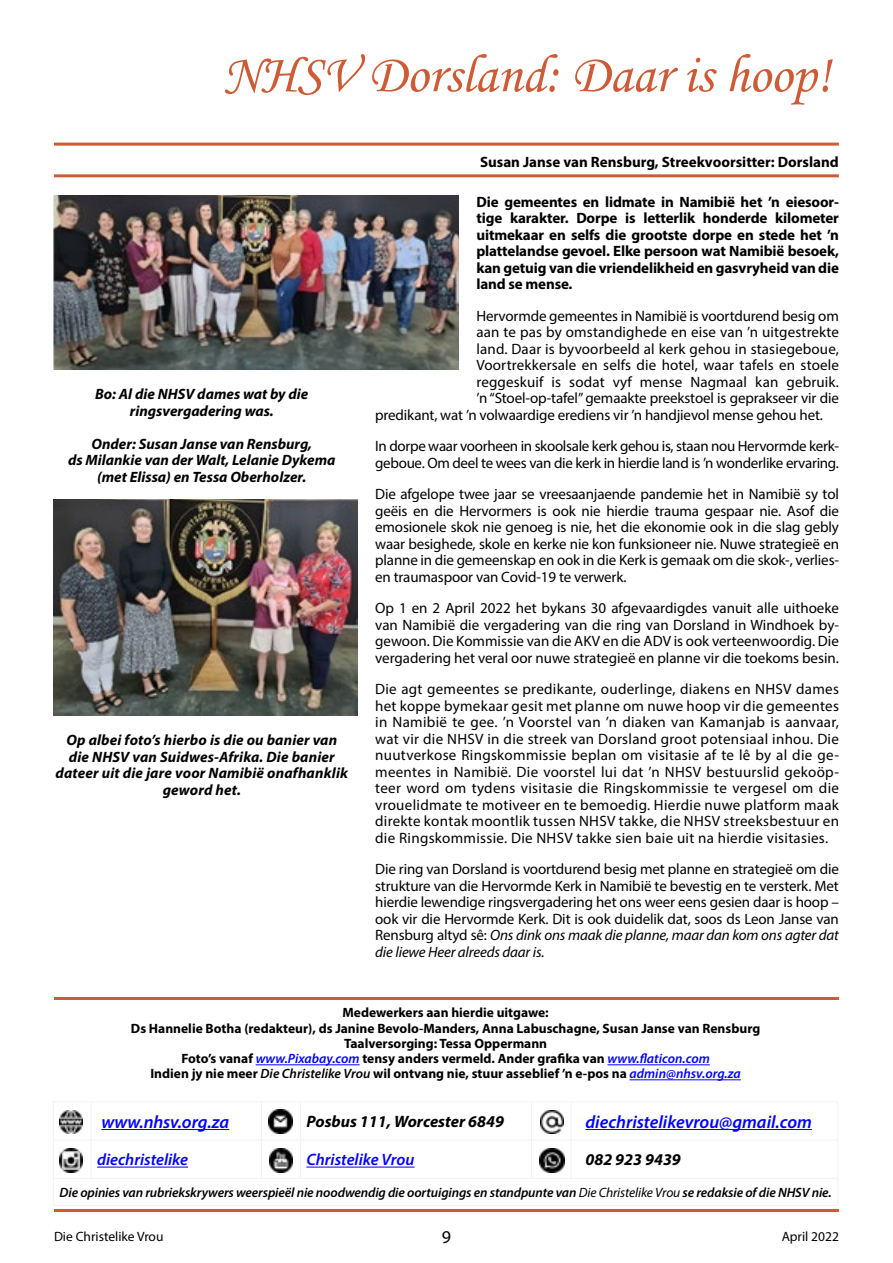
<style>
.page{position:relative;width:893px;height:1263px;background:#fff}
.page>*{position:absolute;margin:0;border:0;box-sizing:border-box;transform-origin:0 0}
.t1{font:54px "Monotype Corsiva";color:#cd5b36}
.t2{font:italic 600 18px "Myriad Pro";color:#00f}
.t3{font:18px "Myriad Pro";color:#000}
.t4{font:italic 700 16.5px "Myriad Pro";color:#000}
.t5{font:italic 600 16.5px "Myriad Pro";color:#00f}
.t6{font:15px/16.5px "Myriad Pro";letter-spacing:-.01em;color:#000;text-align:justify}
.t7{font:700 15px/16.5px "Myriad Pro";letter-spacing:-.01em;color:#000;text-align:justify}
.t8{font:italic 700 15px/16.5px "Myriad Pro";letter-spacing:.005em;color:#000;text-align:center}
.t9{font:15px "Myriad Pro";letter-spacing:.01em;color:#000}
.t10{font:700 13.5px/15px "Myriad Pro";color:#000;text-align:center}
.t11{font:italic 600 13.5px "Myriad Pro";letter-spacing:-.01em;color:#000}
.t12{font:13.5px "Myriad Pro";color:#000}
.s1{font-style:italic}
.s2{font-weight:600;font-style:italic;color:#00f}
.s3{font-weight:600;font-style:italic}
.s4{font-weight:400}
</style>
<div class="page">
<hr style="left:54px;top:143px;width:785px;height:3px;background:#cd5b36">
<hr style="left:54px;top:174px;width:785px;height:3px;background:#cd5b36">
<hr style="left:54px;top:1209px;width:785px;height:3px;background:#cd5b36">
<hr style="left:54px;top:997px;width:785px;height:3px;background:#cd5b36">
<hr style="left:53px;top:1101px;width:38px;height:1px;background:#f2f2f2">
<hr style="left:53px;top:1102px;width:1px;height:38px;background:#f2f2f2">
<hr style="left:91px;top:1101px;width:170px;height:1px;background:#f2f2f2">
<hr style="left:91px;top:1102px;width:1px;height:38px;background:#f2f2f2">
<hr style="left:261px;top:1101px;width:39px;height:1px;background:#f2f2f2">
<hr style="left:261px;top:1102px;width:1px;height:38px;background:#f2f2f2">
<hr style="left:300px;top:1101px;width:231px;height:1px;background:#f2f2f2">
<hr style="left:300px;top:1102px;width:1px;height:38px;background:#f2f2f2">
<hr style="left:531px;top:1101px;width:40px;height:1px;background:#f2f2f2">
<hr style="left:531px;top:1102px;width:1px;height:38px;background:#f2f2f2">
<hr style="left:571px;top:1101px;width:267px;height:1px;background:#f2f2f2">
<hr style="left:571px;top:1102px;width:1px;height:38px;background:#f2f2f2">
<hr style="left:838px;top:1102px;width:1px;height:38px;background:#f2f2f2">
<hr style="left:53px;top:1140px;width:38px;height:1px;background:#f2f2f2">
<hr style="left:53px;top:1140px;width:1px;height:38px;background:#f2f2f2">
<hr style="left:91px;top:1140px;width:170px;height:1px;background:#f2f2f2">
<hr style="left:91px;top:1140px;width:1px;height:38px;background:#f2f2f2">
<hr style="left:261px;top:1140px;width:39px;height:1px;background:#f2f2f2">
<hr style="left:261px;top:1140px;width:1px;height:38px;background:#f2f2f2">
<hr style="left:300px;top:1140px;width:231px;height:1px;background:#f2f2f2">
<hr style="left:300px;top:1140px;width:1px;height:38px;background:#f2f2f2">
<hr style="left:531px;top:1140px;width:40px;height:1px;background:#f2f2f2">
<hr style="left:531px;top:1140px;width:1px;height:38px;background:#f2f2f2">
<hr style="left:571px;top:1140px;width:267px;height:1px;background:#f2f2f2">
<hr style="left:571px;top:1140px;width:1px;height:38px;background:#f2f2f2">
<hr style="left:838px;top:1140px;width:1px;height:38px;background:#f2f2f2">
<hr style="left:53px;top:1178px;width:38px;height:1px;background:#f2f2f2">
<svg style="left:53px;top:1179px;width:1px;height:26px"></svg>
<hr style="left:91px;top:1178px;width:170px;height:1px;background:#f2f2f2">
<hr style="left:261px;top:1178px;width:39px;height:1px;background:#f2f2f2">
<hr style="left:300px;top:1178px;width:231px;height:1px;background:#f2f2f2">
<hr style="left:531px;top:1178px;width:40px;height:1px;background:#f2f2f2">
<hr style="left:571px;top:1178px;width:267px;height:1px;background:#f2f2f2">
<hr style="left:53px;top:1205px;width:38px;height:1px;background:#f2f2f2">
<hr style="left:91px;top:1205px;width:170px;height:1px;background:#f2f2f2">
<hr style="left:261px;top:1205px;width:39px;height:1px;background:#f2f2f2">
<hr style="left:300px;top:1205px;width:231px;height:1px;background:#f2f2f2">
<hr style="left:531px;top:1205px;width:40px;height:1px;background:#f2f2f2">
<hr style="left:571px;top:1205px;width:267px;height:1px;background:#f2f2f2">
<hr style="left:256px;top:1064px;width:104px;height:1px;background:#00f">
<hr style="left:607px;top:1064px;width:103px;height:1px;background:#00f">
<hr style="left:630px;top:1079px;width:111px;height:1px;background:#00f">
<hr style="left:101px;top:1129px;width:128px;height:1px;background:#00f">
<hr style="left:585px;top:1129px;width:227px;height:1px;background:#00f">
<hr style="left:97px;top:1167px;width:91px;height:1px;background:#00f">
<hr style="left:306px;top:1167px;width:109px;height:1px;background:#00f">
<img style="left:59px;top:1111px;width:23px;height:23px">
<img style="left:59px;top:1149px;width:23px;height:23px">
<img style="left:269px;top:1149px;width:23px;height:23px">
<img style="left:540px;top:1148px;width:24px;height:25px">
<img style="left:540px;top:1110px;width:23px;height:23px">
<img style="left:268px;top:1109px;width:25px;height:25px">
<img style="left:53px;top:500px;width:304px;height:216px">
<img style="left:54px;top:195px;width:404px;height:175px">
<h1 class="t1" style="left:223px;top:42px;width:610px">NHSV Dorsland: Daar is hoop!</h1>
<p class="t8" style="left:95px;top:385px;width:215px">Bo: Al die NHSV dames wat by die ringsvergadering was.</p>
<p class="t8" style="left:68px;top:435px;width:269px">Onder: Susan Janse van Rensburg,<br>ds Milankie van der Walt, Lelanie Dykema (met Elissa) en Tessa Oberholzer.</p>
<p class="t8" style="left:56px;top:731px;width:294px">Op albei foto’s hierbo is die ou banier van die NHSV van Suidwes-Afrika. Die banier dateer uit die jare voor Namibië onafhanklik geword het.</p>
<p class="t7" style="left:480px;top:153px;width:360px">Susan Janse van Rensburg, Streekvoorsitter: Dorsland</p>
<p class="t7" style="left:476px;top:193px;width:364px">Die gemeentes en lidmate in Namibië het ’n eiesoor&shy;tige karakter. Dorpe is letterlik honderde kilometer uitmekaar en selfs die grootste dorpe en stede het ’n plattelandse gevoel. Elke persoon wat Namibië besoek, kan getuig van die vriendelikheid en gasvryheid van die land se mense.</p>
<p class="t6" style="left:476px;top:307px;width:364px">Hervormde gemeentes in Namibië is voortdurend besig om</p>
<p class="t9" style="left:476px;top:323px;width:364px">aan te pas by omstandighede en eise van ’n uitgestrekte</p>
<p class="t9" style="left:476px;top:339px;width:364px">land. Daar is byvoorbeeld al kerk gehou in stasiegeboue,</p>
<p class="t9" style="left:476px;top:356px;width:364px">Voortrekkersale en selfs die hotel, waar tafels en stoele</p>
<p class="t9" style="left:476px;top:372px;width:364px">reggeskuif is sodat vyf mense Nagmaal kan gebruik.</p>
<p class="t6" style="left:476px;top:390px;width:364px">’n “Stoel-op-tafel” gemaakte preekstoel is geprakseer vir die</p>
<p class="t6" style="left:375px;top:406px;width:449px">predikant, wat ’n volwaardige erediens vir ’n handjievol mense gehou het.</p>
<p class="t6" style="left:375px;top:438px;width:465px">In dorpe waar voorheen in skoolsale kerk gehou is, staan nou Hervormde kerk&shy;geboue. Om deel te wees van die kerk in hierdie land is ’n wonderlike ervaring.</p>
<p class="t6" style="left:375px;top:486px;width:465px">Die afgelope twee jaar se vreesaanjaende pandemie het in Namibië sy tol geëis en die Hervormers is ook nie hierdie trauma gespaar nie. Asof die emosionele skok nie genoeg is nie, het die ekonomie ook in die slag gebly waar besighede, skole en kerke nie kon funksioneer nie. Nuwe strategieë en planne in die gemeenskap en ook in die Kerk is gemaak om die skok-, verlies&shy;en traumaspoor van Covid-19 te verwerk.</p>
<p class="t6" style="left:375px;top:600px;width:465px">Op 1 en 2 April 2022 het bykans 30 afgevaardigdes vanuit alle uithoeke van Namibië die vergadering van die ring van Dorsland in Windhoek by&shy;gewoon. Die Kommissie van die AKV en die ADV is ook verteenwoordig. Die vergadering het veral oor nuwe strategieë en planne vir die toekoms besin.</p>
<p class="t6" style="left:375px;top:681px;width:465px">Die agt gemeentes se predikante, ouderlinge, diakens en NHSV dames het koppe bymekaar gesit met planne om nuwe hoop vir die gemeentes in Namibië te gee. ’n Voorstel van ’n diaken van Kamanjab is aanvaar, wat vir die NHSV in die streek van Dorsland groot potensiaal inhou. Die nuutverkose Ringskommissie beplan om visitasie af te lê by al die ge&shy;meentes in Namibië. Die voorstel lui dat ’n NHSV bestuurslid gekoöp&shy;teer word om tydens visitasie die Ringskommissie te vergesel om die vrouelidmate te motiveer en te bemoedig. Hierdie nuwe platform maak direkte kontak moontlik tussen NHSV takke, die NHSV streeksbestuur en die Ringskommissie. Die NHSV takke sien baie uit na hierdie visitasies.</p>
<p class="t6" style="left:375px;top:861px;width:465px">Die ring van Dorsland is voortdurend besig met planne en strategieë om die strukture van die Hervormde Kerk in Namibië te bevestig en te versterk. Met hierdie lewendige ringsvergadering het ons weer eens gesien daar is hoop – ook vir die Hervormde Kerk. Dit is ook duidelik dat, soos ds Leon Janse van Rensburg altyd sê: <span class="s1">Ons dink ons maak die planne, maar dan kom ons agter dat die liewe Heer alreeds daar is.</span></p>
<p class="t10" style="left:131px;top:1004px;width:631px;line-height:16.5px">Medewerkers aan hierdie uitgawe:<br>Ds Hannelie Botha (redakteur), ds Janine Bevolo-Manders, Anna Labuschagne, Susan Janse van Rensburg</p>
<p class="t10" style="left:150px;top:1036px;width:592px">Taalversorging: Tessa Oppermann<br>Foto’s vanaf <span class="s2">www.Pixabay.com</span> tensy anders vermeld. Ander grafika van <span class="s2">www.flaticon.com<br></span>Indien jy nie meer <span class="s3">Die Christelike Vrou</span> wil ontvang nie, stuur asseblief ’n e-pos na <span class="s2">admin@nhsv.org.za</span></p>
<p class="t2" style="left:101px;top:1110px;width:129px">www.nhsv.org.za</p>
<p class="t4" style="left:306px;top:1111px;width:199px">Posbus 111, Worcester 6849</p>
<p class="t2" style="left:585px;top:1110px;width:228px">diechristelikevrou@gmail.com</p>
<p class="t5" style="left:97px;top:1149px;width:92px">diechristelike</p>
<p class="t5" style="left:306px;top:1149px;width:110px">Christelike Vrou</p>
<p class="t4" style="left:585px;top:1149px;width:97px">082 923 9439</p>
<p class="t11" style="left:60px;top:1184px;width:774px">Die opinies van rubriekskrywers weerspieël nie noodwendig die oortuigings en standpunte van <span class="s4">Die Christelike Vrou</span> se redaksie of die NHSV nie.</p>
<p class="t12" style="left:54px;top:1228px;width:111px">Die Christelike Vrou</p>
<p class="t3" style="left:442px;top:1225px;width:11px">9</p>
<p class="t12" style="left:782px;top:1228px;width:59px">April 2022</p>
</div>
